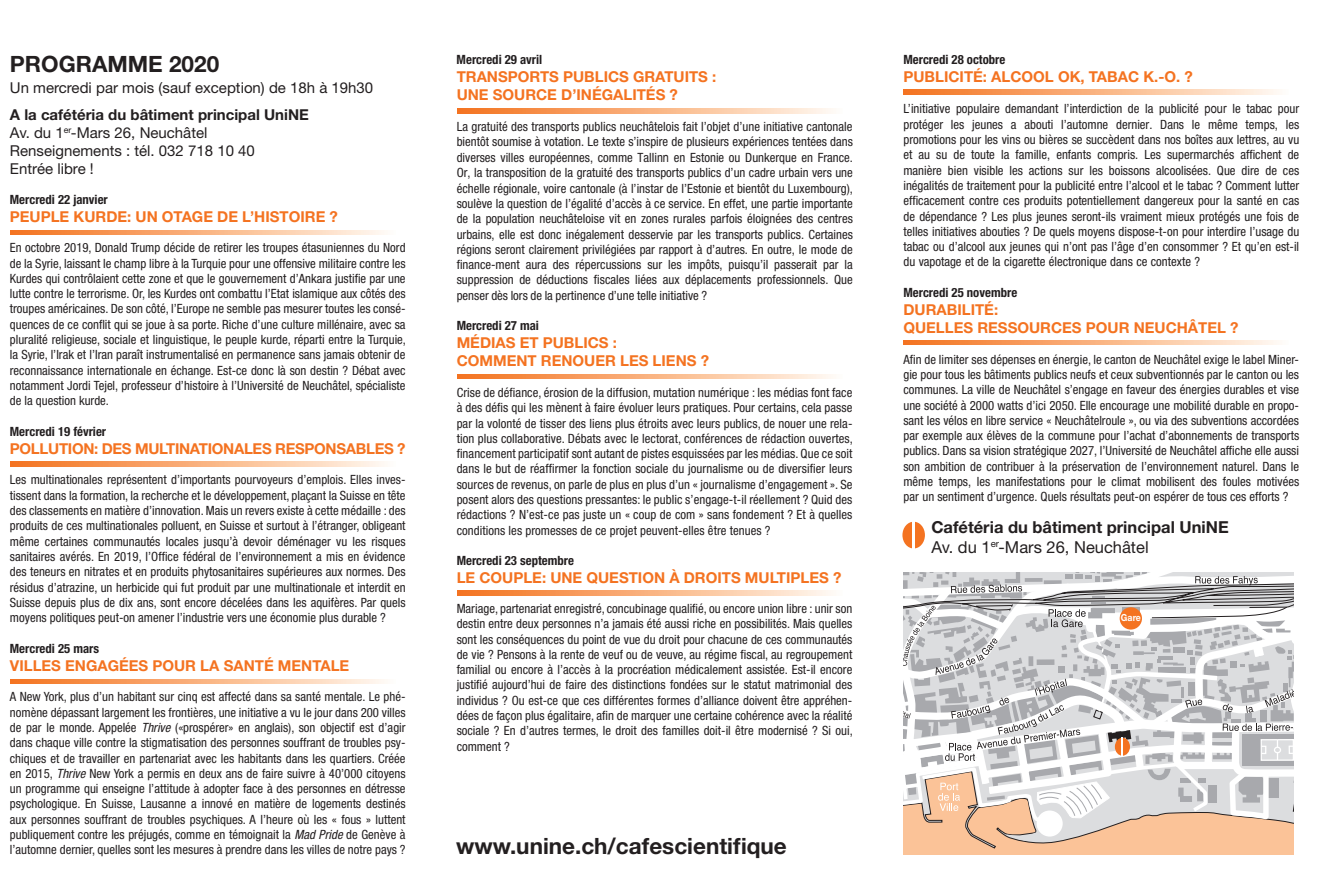
<style>
.page{position:relative;width:1322px;height:893px;background:#fff}
.page>*{position:absolute;margin:0;border:0;box-sizing:border-box;transform-origin:0 0}
.t1{font:700 22.5px "Helvetica Neue";color:#231f20}
.t2{font:700 16.5px/19.8px "Helvetica Neue";color:#231f20}
.t3{font:700 15px/18px "Helvetica Neue";color:#f47321}
.t4{font:15px/18px "Helvetica Neue";color:#231f20}
.t5{font:700 15px "Helvetica Neue";letter-spacing:-.02em;color:#f47321}
.t6{font:condensed 12.75px/15.3px "Helvetica Neue";color:#231f20;text-align:justify}
.t7{font:700 condensed 12.75px "Helvetica Neue";color:#231f20}
.t8{font:700 9.75px "Helvetica Neue";color:#fff;scale:.9 1}
.s1{font-weight:700}
.s2{font-style:italic}
.s3{font-family:"Arial Narrow";font-stretch:normal;font-size:13.5px}
.s4{font-weight:400}
</style>
<div class="page">
<svg style="left:11px;top:230px;width:374px;height:5px;background:#f9b382"></svg>
<svg style="left:11px;top:679px;width:374px;height:5px;background:#f9b382"></svg>
<svg style="left:11px;top:462px;width:374px;height:5px;background:#f9b382"></svg>
<svg style="left:903px;top:90px;width:376px;height:4px;background:#f9b282"></svg>
<svg style="left:903px;top:340px;width:376px;height:5px;background:#f9b282"></svg>
<svg style="left:458px;top:108px;width:375px;height:5px;background:#f9b382"></svg>
<svg style="left:458px;top:374px;width:375px;height:5px;background:#f9b382"></svg>
<svg style="left:458px;top:591px;width:375px;height:4px"></svg>
<svg style="left:903px;top:572px;width:390px;height:283px"></svg>
<div style="left:1119px;top:607px;width:22px;height:23px;background:#f47321;border-radius:50%"></div>
<div style="left:902px;top:522px;width:22px;height:26px;background:#f47321;border-radius:50%"></div>
<hr style="left:912px;top:521px;width:3px;height:28px;background:#fff">
<h1 class="t1" style="left:10px;top:50px;width:211px">PROGRAMME 2020</h1>
<p class="t4" style="left:10px;top:79px;width:365px">Un mercredi par mois (sauf exception) de 18h à 19h30</p>
<p class="t4" style="left:10px;top:106px;width:300px"><span class="s1">A la cafétéria du bâtiment principal UniNE<br></span>Av. du 1<sup>er</sup>-Mars 26, Neuchâtel<br>Renseignements : tél. 032 718 10 40<br>Entrée libre !</p>
<p class="t7" style="left:10px;top:191px;width:99px">Mercredi 22 janvier</p>
<p class="t3" style="left:10px;top:207px;width:329px">PEUPLE KURDE: UN OTAGE DE L’HISTOIRE ?</p>
<p class="t6" style="left:10px;top:240px;width:397px">En octobre 2019, Donald Trump décide de retirer les troupes étasuniennes du Nord de la Syrie, laissant le champ libre à la Turquie pour une offensive militaire contre les Kurdes qui contrôlaient cette zone et que le gouvernement d’Ankara justifie par une lutte contre le terrorisme. Or, les Kurdes ont combattu l’Etat islamique aux côtés des troupes américaines. De son côté, l’Europe ne semble pas mesurer toutes les consé&shy;quences de ce conflit qui se joue à sa porte. Riche d’une culture millénaire, avec sa pluralité religieuse, sociale et linguistique, le peuple kurde, réparti entre la Turquie, la Syrie, l’Irak et l’Iran paraît instrumentalisé en permanence sans jamais obtenir de reconnaissance internationale en échange. Est-ce donc là son destin ? Débat avec notamment Jordi Tejel, professeur d’histoire à l’Université de Neuchâtel, spécialiste de la question kurde.</p>
<p class="t7" style="left:10px;top:424px;width:98px">Mercredi 19 février</p>
<p class="t5" style="left:10px;top:439px;width:397px">POLLUTION: DES MULTINATIONALES RESPONSABLES ?</p>
<p class="t6" style="left:10px;top:472px;width:397px">Les multinationales représentent d’importants pourvoyeurs d’emplois. Elles inves&shy;tissent dans la formation, la recherche et le développement, plaçant la Suisse en tête des classements en matière d’innovation. Mais un revers existe à cette médaille : des produits de ces multinationales polluent, en Suisse et surtout à l’étranger, obligeant même certaines communautés locales jusqu’à devoir déménager vu les risques sanitaires avérés. En 2019, l’Office fédéral de l’environnement a mis en évidence des teneurs en nitrates et en produits phytosanitaires supérieures aux normes. Des résidus d’atrazine, un herbicide qui fut produit par une multinationale et interdit en Suisse depuis plus de dix ans, sont encore décelées dans les aquifères. Par quels moyens politiques peut-on amener l’industrie vers une économie plus durable ?</p>
<p class="t7" style="left:10px;top:640px;width:91px">Mercredi 25 mars</p>
<p class="t3" style="left:10px;top:656px;width:341px">VILLES ENGAGÉES POUR LA SANTÉ MENTALE</p>
<p class="t6" style="left:10px;top:689px;width:397px">A New York, plus d’un habitant sur cinq est affecté dans sa santé mentale. Le phé&shy;nomène dépassant largement les frontières, une initiative a vu le jour dans 200 villes de par le monde. Appelée <span class="s2">Thrive</span> («prospérer» en anglais), son objectif est d’agir dans chaque ville contre la stigmatisation des personnes souffrant de troubles psy&shy;chiques et de travailler en partenariat avec les habitants dans les quartiers. Créée en 2015, <span class="s2">Thrive</span> New York a permis en deux ans de faire suivre à 40’000 citoyens un programme qui enseigne l’attitude à adopter face à des personnes en détresse psychologique. En Suisse, Lausanne a innové en matière de logements destinés aux personnes souffrant de troubles psychiques. A l’heure où les « fous » luttent publiquement contre les préjugés, comme en témoignait la <span class="s2">Mad Pride</span> de Genève à l’automne dernier, quelles sont les mesures à prendre dans les villes de notre pays ?</p>
<p class="t7" style="left:456px;top:52px;width:87px">Mercredi 29 avril</p>
<p class="t3" style="left:456px;top:67px;width:261px">TRANSPORTS PUBLICS GRATUITS :<br>UNE SOURCE D’INÉGALITÉS ?</p>
<p class="t6" style="left:456px;top:118px;width:397px">La gratuité des transports publics neuchâtelois fait l’objet d’une initiative cantonale bientôt soumise à votation. Le texte s’inspire de plusieurs expériences tentées dans diverses villes européennes, comme Tallin<span class="s3">n</span> en Estonie ou Dunkerque en France.<br>Or, la transposition de la gratuité des transports publics d’un cadre urbain vers une échelle régionale, voire cantonale (à l’instar de l’Estonie et bientôt du Luxembourg), soulève la question de l’égalité d’accès à ce service. En effet, une partie importante de la population neuchâteloise vit en zones rurales parfois éloignées des centres urbains, elle est donc inégalement desservie par les transports publics. Certaines régions seront clairement privilégiées par rapport à d’autres. En outre, le mode de finance-ment aura des répercussions sur les impôts, puisqu’il passerait par la suppression de déductions fiscales liées aux déplacements professionnels. Que penser dès lors de la pertinence d’une telle initiative ?</p>
<p class="t7" style="left:456px;top:318px;width:84px">Mercredi 27 mai</p>
<p class="t3" style="left:456px;top:334px;width:254px">MÉDIAS ET PUBLICS :<br>COMMENT RENOUER LES LIENS ?</p>
<p class="t6" style="left:456px;top:385px;width:397px">Crise de défiance, érosion de la diffusion, mutation numérique : les médias font face à des défis qui les mènent à faire évoluer leurs pratiques. Pour certains, cela passe par la volonté de tisser des liens plus étroits avec leurs publics, de nouer une rela&shy;tion plus collaborative. Débats avec le lectorat, conférences de rédaction ouvertes, financement participatif sont autant de pistes esquissées par les médias. Que ce soit dans le but de réaffirmer la fonction sociale du journalisme ou de diversifier leurs sources de revenus, on parle de plus en plus d’un « journalisme d’engagement ». Se posent alors des questions pressantes: le public s’engage-t-il réellement ? Quid des rédactions ? N’est-ce pas juste un « coup de com » sans fondement ? Et à quelles conditions les promesses de ce projet peuvent-elles être tenues ?</p>
<p class="t7" style="left:456px;top:553px;width:119px">Mercredi 23 septembre</p>
<p class="t3" style="left:456px;top:569px;width:386px">LE COUPLE: UNE QUESTION À DROITS MULTIPLES ?</p>
<p class="t6" style="left:456px;top:601px;width:397px">Mariage, partenariat enregistré, concubinage qualifié, ou encore union libre : unir son destin entre deux personnes n’a jamais été aussi riche en possibilités. Mais quelles sont les conséquences du point de vue du droit pour chacune de ces communautés de vie ? Pensons à la rente de veuf ou de veuve, au régime fiscal, au regroupement familial ou encore à l’accès à la procréation médicalement assistée. Est-il encore justifié aujourd’hui de faire des distinctions fondées sur le statut matrimonial des individus ? Ou est-ce que ces différentes formes d’alliance doivent être appréhen&shy;dées de façon plus égalitaire, afin de marquer une certaine cohérence avec la réalité sociale ? En d’autres termes, le droit des familles doit-il être modernisé ? Si oui, comment ?</p>
<h1 class="t1" style="left:456px;top:832px;width:332px">www.unine.ch/cafescientifique</h1>
<p class="t7" style="left:903px;top:52px;width:103px">Mercredi 28 octobre</p>
<p class="t3" style="left:903px;top:67px;width:291px">PUBLICITÉ: ALCOOL OK, TABAC K.-O. ?</p>
<p class="t6" style="left:903px;top:101px;width:397px">L’initiative populaire demandant l’interdiction de la publicité <span class="s3">pour</span> le tabac pour protéger les jeunes a abouti l’automne dernier. Dans le même temps, les promotions pour les vins ou bières se succèdent dans nos boîtes aux lettres, au vu et au su de toute la famille, enfants compris. Les supermarchés affichent de manière bien visible les actions sur les boissons alcoolisées. Que dire de ces inégalités de traitement pour la publicité entre l’alcool et le tabac ? Comment lutter efficacement contre ces produits potentiellement dangereux pour la santé en cas de dépendance ? Les plus jeunes seront-ils vraiment mieux protégés une fois de telles initiatives abouties ? De quels moyens dispose-t-on pour interdire l’usage du tabac ou d’alcool aux jeunes qui n’ont pas l’âge d’en consommer ? Et qu’en est-il du vapotage et de la cigarette électronique dans ce contexte ?</p>
<p class="t7" style="left:903px;top:285px;width:115px">Mercredi 25 novembre</p>
<p class="t3" style="left:903px;top:300px;width:336px">DURABILITÉ:<br>QUELLES RESSOURCES POUR NEUCHÂTEL ?</p>
<p class="t6" style="left:903px;top:351px;width:397px">Afin de limiter ses dépenses en énergie, le canton de Neuchâtel exige le label Miner&shy;gie pour tous les bâtiments publics neufs et ceux subventionnés par le canton ou les communes. La ville de Neuchâtel s’engage en faveur des énergies durables et vise une société à 2000 watts d’ici 2050. Elle encourage une mobilité durable en propo&shy;sant les vélos en libre service « Neuchâtelroule », ou via des subventions accordées par exemple aux élèves de la commune pour l’achat d’abonnements de transports publics. Dans sa vision stratégique 2027, l’Université de Neuchâtel affiche elle aussi son ambition de contribuer à la préservation de l’environnement naturel. Dans le même temps, les manifestations pour le climat mobilisent des foules motivées par un sentiment d’urgence. Quels résultats peut-on espérer de tous ces efforts ?</p>
<p class="t2" style="left:931px;top:517px;width:299px">Cafétéria du bâtiment principal UniNE<br><span class="s4">Av. du 1</span><sup>er</sup><span class="s4">-Mars 26, Neuchâtel</span></p>
<p class="t8" style="left:1120px;top:612px;width:24px">Gare</p>
</div>
